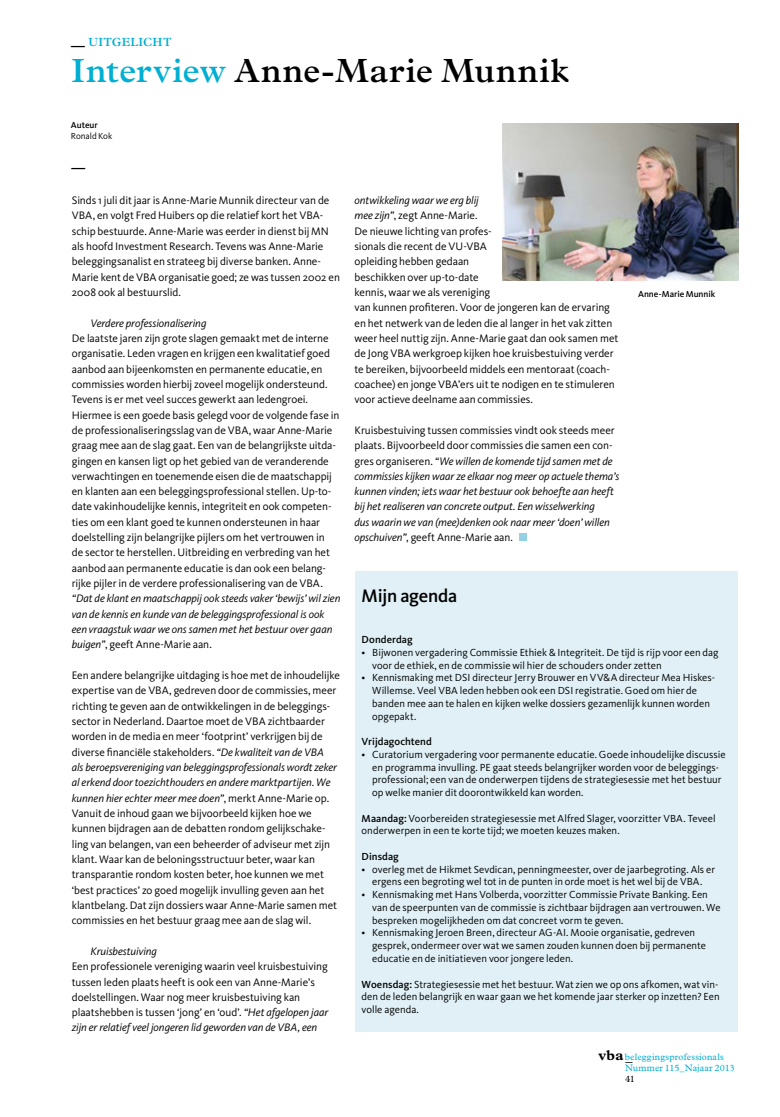
<style>
.page{position:relative;width:780px;height:1117px;background:#fff}
.page>*{position:absolute;margin:0;border:0;box-sizing:border-box;transform-origin:0 0}
.t1{font:600 33.75px "Plantin";letter-spacing:.03em;color:#000}
.t2{font:500 18.75px "Kievit OT";letter-spacing:-.01em;color:#000}
.t3{font:700 14.25px "Plantin";color:#000}
.t4{font:600 13.75px "Plantin";color:#000}
.t5{font:600 11.88px "Plantin";letter-spacing:.015em;color:#00afd2}
.t6{font:11.25px/15.2px "Kievit OT";letter-spacing:-.005em;color:#000}
.t7{font:italic 11.25px/15.2px "Kievit OT";letter-spacing:-.005em;color:#000}
.t8{font:10.62px/12.8px "Kievit OT";letter-spacing:.005em;color:#000}
.t9{font:500 10.62px "Kievit OT";letter-spacing:.005em;color:#000}
.t10{font:9.38px "Plantin";letter-spacing:.015em;color:#00afd2}
.t11{font:9.38px "Plantin";color:#000}
.t12{font:500 9px "Kievit OT";letter-spacing:-.005em;color:#000}
.t13{font:9px "Kievit OT";color:#000}
.s1{font-size:13.75px;color:#000}
.s2{color:#00afd2}
.s3{font-style:normal}
.s4{font-style:italic}
.s5{font-weight:500}
.s6{font-weight:700;font-size:14.25px;color:#000}
</style>
<div class="page">
<div style="left:354px;top:570px;width:383px;height:461px;background:#e0f0f6"></div>
<div style="left:519px;top:533px;width:7px;height:8px;background:#95d1e4"></div>
<img style="left:502px;top:123px;width:236px;height:157px">
<p class="t5" style="left:71px;top:35px;width:102px"><span class="s1">—</span> UITGELICHT</p>
<h1 class="t1" style="left:72px;top:51px;width:498px"><span class="s2">Interview</span> Anne-Marie Munnik</h1>
<p class="t12" style="left:71px;top:120px;width:28px">Auteur</p>
<p class="t13" style="left:71px;top:131px;width:43px">Ronald Kok</p>
<p class="t4" style="left:72px;top:160px;width:15px">—</p>
<p class="t6" style="left:72px;top:193px;width:270px">Sinds 1 juli dit jaar is Anne-Marie Munnik directeur van de VBA, en volgt Fred Huibers op die relatief kort het VBA&shy;schip bestuurde. Anne-Marie was eerder in dienst bij MN als hoofd Investment Research. Tevens was Anne-Marie beleggingsanalist en strateeg bij diverse banken. Anne-Marie kent de VBA organisatie goed; ze was tussen 2002 en 2008 ook al bestuurslid.</p>
<p class="t7" style="left:90px;top:315px;width:117px">Verdere professionalisering</p>
<p class="t6" style="left:72px;top:330px;width:269px">De laatste jaren zijn grote slagen gemaakt met de interne organisatie. Leden vragen en krijgen een kwalitatief goed aanbod aan bijeenkomsten en permanente educatie, en commissies worden hierbij zoveel mogelijk ondersteund.<br>Tevens is er met veel succes gewerkt aan ledengroei.<br>Hiermee is een goede basis gelegd voor de volgende fase in de professionaliseringsslag van de VBA, waar Anne-Marie graag mee aan de slag gaat. Een van de belangrijkste uitda&shy;gingen en kansen ligt op het gebied van de veranderende verwachtingen en toenemende eisen die de maatschappij en klanten aan een beleggingsprofessional stellen. Up-to&shy;date vakinhoudelijke kennis, integriteit en ook competen&shy;ties om een klant goed te kunnen ondersteunen in haar doelstelling zijn belangrijke pijlers om het vertrouwen in<br>de sector te herstellen. Uitbreiding en verbreding van het aanbod aan permanente educatie is dan ook een belang&shy;rijke pijler in de verdere professionalisering van de VBA.</p>
<p class="t7" style="left:72px;top:591px;width:270px">“Dat de klant en maatschappijook steeds vaker ‘bewijs’ wil zien van de kennis en kunde van de beleggingsprofessional is ook een vraagstuk waar we ons samen met het bestuur over gaan buigen”<span class="s3">, geeft Anne-Marie aan.</span></p>
<p class="t6" style="left:72px;top:667px;width:270px">Een andere belangrijke uitdaging is hoe met de inhoudelijke expertise van de VBA, gedreven door de commissies, meer richting te geven aan de ontwikkelingen in de beleggings&shy;sector in Nederland. Daartoe moet de VBA zichtbaarder worden in de media en meer ‘footprint’ verkrijgen bij de diverse financiële stakeholders. <span class="s4">“De kwaliteit van de VBA<br>als beroepsvereniging van beleggingsprofessionals wordt zeker al erkend door toezichthouders en andere marktpartijen. We kunnen hier echter meer mee doen”</span>, merkt Anne-Marie op.<br>Vanuit de inhoud gaan we bijvoorbeeld kijken hoe we kunnen bijdragen aan de debatten rondom gelijkschake&shy;ling van belangen, van een beheerder of adviseur met zijn klant. Waar kan de beloningsstructuur beter, waar kan transparantie rondom kosten beter, hoe kunnen we met ‘best practices’ zo goed mogelijk invulling geven aan het klantbelang. Dat zijn dossiers waar Anne-Marie samen met commissies en het bestuur graag mee aan de slag wil.</p>
<p class="t7" style="left:90px;top:943px;width:68px">Kruisbestuiving</p>
<p class="t6" style="left:72px;top:958px;width:258px">Een professionele vereniging waarin veel kruisbestuiving tussen leden plaats heeft is ook een van Anne-Marie’s doelstellingen. Waar nog meer kruisbestuiving kan plaatshebben is tussen ‘jong’ en ‘oud’. <span class="s4">“Het afgelopen jaar zijn er relatief veel jongeren lid geworden van de VBA, een</span></p>
<p class="t6" style="left:354px;top:193px;width:265px"><span class="s4">ontwikkeling waar we erg blij<br>mee zijn”</span>, zegt Anne-Marie.<br>De nieuwe lichting van profes-<br>sionals die recent de VU-VBA<br>opleiding hebben gedaan<br>beschikken over up-to-date<br>kennis, waar we als vereniging<br>van kunnen profiteren. Voor de jongeren kan de ervaring en het netwerk van de leden die al langer in het vak zitten weer heel nuttig zijn. Anne-Marie gaat dan ook samen met de Jong VBA werkgroep kijken hoe kruisbestuiving verder te bereiken, bijvoorbeeld middels een mentoraat (coach&shy;coachee) en jonge VBA’ers uit te nodigen en te stimuleren voor actieve deelname aan commissies.</p>
<p class="t7" style="left:354px;top:422px;width:266px"><span class="s3">Kruisbestuiving tussen commissies vindt ook steeds meer plaats. Bijvoorbeeld door commissies die samen een con&shy;gres organiseren.</span> “We willen de komende tijd samen met de commissies kijken waar ze elkaar nog meer op actuele thema’s kunnen vinden; iets waar het bestuur ook behoefte aan heeft bijhet realiseren van concrete output. Een wisselwerking<br>dus waarin we van (mee)denken ook naar meer ‘doen’ willen opschuiven”<span class="s3">, geeft Anne-Marie aan.</span></p>
<p class="t12" style="left:638px;top:288px;width:79px">Anne-Marie Munnik</p>
<h2 class="t2" style="left:361px;top:585px;width:97px">Mijn agenda</h2>
<p class="t9" style="left:361px;top:633px;width:53px">Donderdag</p>
<p class="t8" style="left:372px;top:645px;width:348px;text-indent:-11px">• Bijwonen vergadering Commissie Ethiek &amp; Integriteit. De tijd is rijp voor een dag voor de ethiek, en de commissie wil hier de schouders onder zetten</p>
<p class="t8" style="left:372px;top:671px;width:344px;text-indent:-11px">• Kennismaking met DSI directeur Jerry Brouwer en VV&amp;A directeur Mea Hiskes-Willemse. Veel VBA leden hebben ook een DSI registratie. Goed om hier de banden mee aan te halen en kijken welke dossiers gezamenlijk kunnen worden opgepakt.</p>
<p class="t9" style="left:361px;top:735px;width:72px">Vrijdagochtend</p>
<p class="t8" style="left:372px;top:747px;width:355px;text-indent:-11px">• Curatorium vergadering voor permanente educatie. Goede inhoudelijke discussie en programma invulling. PE gaat steeds belangrijker worden voor de beleggings&shy;professional; een van de onderwerpen tijdens de strategiesessie met het bestuur op welke manier dit doorontwikkeld kan worden.</p>
<p class="t8" style="left:361px;top:811px;width:355px"><span class="s5">Maandag:</span> Voorbereiden strategiesessie met Alfred Slager, voorzitter VBA. Teveel onderwerpen in een te korte tijd; we moeten keuzes maken.</p>
<p class="t9" style="left:361px;top:850px;width:39px">Dinsdag</p>
<p class="t8" style="left:361px;top:862px;width:355px;text-align:center">• overleg met de Hikmet Sevdican, penningmeester, over de jaarbegroting. Als er ergens een begroting wel tot in de punten in orde moet is het wel bij de VBA.</p>
<p class="t8" style="left:372px;top:888px;width:350px;text-indent:-11px">• Kennismaking met Hans Volberda, voorzitter Commissie Private Banking. Een van de speerpunten van de commissie is zichtbaar bijdragen aan vertrouwen. We bespreken mogelijkheden om dat concreet vorm te geven.</p>
<p class="t8" style="left:372px;top:926px;width:335px;text-indent:-11px">• Kennismaking Jeroen Breen, directeur AG-AI. Mooie organisatie, gedreven gesprek, ondermeer over wat we samen zouden kunnen doen bij permanente educatie en de initiatieven voor jongere leden.</p>
<p class="t8" style="left:361px;top:977px;width:359px;text-align:justify"><span class="s5">Woensdag:</span> Strategiesessie met het bestuur. Wat zien we op ons afkomen, wat vin&shy;den de leden belangrijk en waar gaan we het komende jaar sterker op inzetten? Een volle agenda.</p>
<p class="t10" style="left:598px;top:1051px;width:127px"><span class="s6">vba</span>beleggingsprofessionals</p>
<p class="t3" style="left:625px;top:1047px;width:9px">_</p>
<p class="t10" style="left:625px;top:1062px;width:111px">Nummer 115_Najaar 2013</p>
<p class="t11" style="left:625px;top:1073px;width:12px">41</p>
</div>
